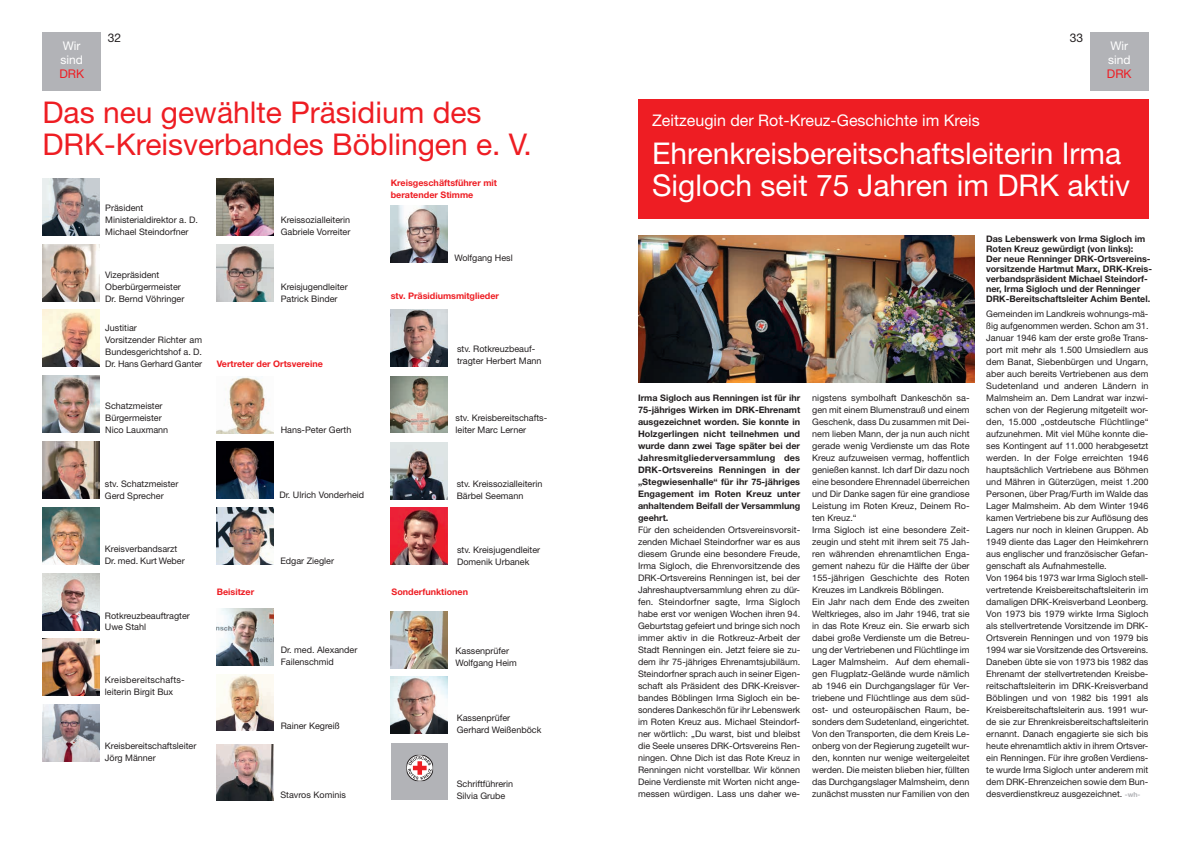
<style>
.page{position:relative;width:1191px;height:842px;background:#fff}
.page>*{position:absolute;margin:0;border:0;box-sizing:border-box;transform-origin:0 0}
.t1{font:30px/32px "Helvetica Neue";color:#fff}
.t2{font:30px/32px "Helvetica Neue";color:#ee1d23}
.t3{font:16px "Helvetica Neue";color:#fff}
.t4{font:12px/14px "Helvetica Neue";color:#fff}
.t5{font:12px "Helvetica Neue";color:#ee1d23}
.t6{font:12px "Helvetica Neue";color:#231f20}
.t7{font:9px/12px "Helvetica Neue";color:#231f20}
.t8{font:700 9px/12px "Helvetica Neue";color:#231f20;text-align:justify}
.t9{font:700 9px/12px "Helvetica Neue";color:#ee1d23}
.s1{font-weight:700;font-size:7px;color:#b2b3b7}
</style>
<div class="page">
<div style="left:43px;top:32px;width:58px;height:59px;background:#b2b3b7"></div>
<div style="left:1090px;top:32px;width:58px;height:59px;background:#b2b3b7"></div>
<img style="left:43px;top:179px;width:56px;height:57px">
<img style="left:43px;top:245px;width:56px;height:56px">
<img style="left:43px;top:310px;width:56px;height:57px">
<img style="left:43px;top:376px;width:56px;height:56px">
<img style="left:43px;top:442px;width:56px;height:56px">
<img style="left:43px;top:508px;width:56px;height:56px">
<img style="left:43px;top:574px;width:56px;height:56px">
<img style="left:43px;top:639px;width:56px;height:56px">
<img style="left:43px;top:704px;width:56px;height:57px">
<img style="left:217px;top:179px;width:56px;height:56px">
<img style="left:217px;top:245px;width:56px;height:56px">
<img style="left:217px;top:377px;width:56px;height:56px">
<img style="left:217px;top:442px;width:56px;height:57px">
<img style="left:217px;top:508px;width:56px;height:56px">
<img style="left:217px;top:608px;width:56px;height:57px">
<img style="left:217px;top:674px;width:56px;height:57px">
<img style="left:391px;top:206px;width:56px;height:56px">
<img style="left:391px;top:376px;width:56px;height:57px">
<img style="left:391px;top:442px;width:56px;height:57px">
<img style="left:391px;top:507px;width:56px;height:57px">
<img style="left:391px;top:611px;width:56px;height:57px">
<img style="left:391px;top:676px;width:56px;height:57px">
<div style="left:391px;top:743px;width:56px;height:57px;background:#b2b3b7"></div>
<img style="left:638px;top:236px;width:336px;height:147px">
<div style="left:638px;top:99px;width:510px;height:119px;background:#ee1d23"></div>
<img style="left:217px;top:744px;width:56px;height:57px">
<img style="left:391px;top:310px;width:56px;height:56px">
<svg style="left:406px;top:754px;width:27px;height:28px"></svg>
<h3 class="t4" style="left:60px;top:39px;width:24px">Wir sind</h3>
<h3 class="t5" style="left:59px;top:67px;width:26px">DRK</h3>
<h3 class="t6" style="left:108px;top:30px;width:15px">32</h3>
<h3 class="t6" style="left:1069px;top:30px;width:15px">33</h3>
<h3 class="t4" style="left:1108px;top:39px;width:24px">Wir sind</h3>
<h3 class="t5" style="left:1107px;top:67px;width:26px">DRK</h3>
<h1 class="t2" style="left:43px;top:96px;width:490px">Das neu gewählte Präsidium des<br>DRK-Kreisverbandes Böblingen e. V.</h1>
<p class="t7" style="left:105px;top:202px;width:94px">Präsident<br>Ministerialdirektor a. D.<br>Michael Steindorfner</p>
<p class="t7" style="left:281px;top:214px;width:71px">Kreissozialleiterin<br>Gabriele Vorreiter</p>
<p class="t7" style="left:105px;top:268px;width:81px">Vizepräsident<br>Oberbürgermeister<br>Dr. Bernd Vöhringer</p>
<p class="t7" style="left:281px;top:280px;width:69px">Kreisjugendleiter<br>Patrick Binder</p>
<p class="t7" style="left:105px;top:322px;width:98px">Justitiar<br>Vorsitzender Richter am<br>Bundesgerichtshof a. D.<br>Dr. Hans Gerhard Ganter</p>
<p class="t9" style="left:217px;top:358px;width:108px">Vertreter der Ortsvereine</p>
<p class="t7" style="left:105px;top:399px;width:65px">Schatzmeister<br>Bürgermeister<br>Nico Lauxmann</p>
<p class="t7" style="left:105px;top:477px;width:75px">stv. Schatzmeister<br>Gerd Sprecher</p>
<p class="t7" style="left:105px;top:543px;width:81px">Kreisverbandsarzt<br>Dr. med. Kurt Weber</p>
<p class="t7" style="left:281px;top:423px;width:72px">Hans-Peter Gerth</p>
<p class="t7" style="left:279px;top:489px;width:86px">Dr. Ulrich Vonderheid</p>
<p class="t7" style="left:280px;top:555px;width:55px">Edgar Ziegler</p>
<p class="t9" style="left:391px;top:176px;width:108px">Kreisgeschäftsführer mit beratender Stimme</p>
<p class="t7" style="left:454px;top:252px;width:60px">Wolfgang Hesl</p>
<p class="t9" style="left:391px;top:290px;width:110px">stv. Präsidiumsmitglieder</p>
<p class="t7" style="left:457px;top:343px;width:86px">stv. Rotkreuzbeauf&shy;tragter Herbert Mann</p>
<p class="t7" style="left:455px;top:411px;width:93px">stv. Kreisbereitschafts&shy;leiter Marc Lerner</p>
<p class="t7" style="left:457px;top:477px;width:87px">stv. Kreissozialleiterin<br>Bärbel Seemann</p>
<p class="t7" style="left:457px;top:544px;width:85px">stv. Kreisjugendleiter<br>Domenik Urbanek</p>
<p class="t7" style="left:105px;top:609px;width:86px">Rotkreuzbeauftragter<br>Uwe Stahl</p>
<p class="t7" style="left:105px;top:674px;width:81px">Kreisbereitschafts&shy;leiterin Birgit Bux</p>
<p class="t7" style="left:105px;top:739px;width:93px">Kreisbereitschaftsleiter<br>Jörg Männer</p>
<p class="t9" style="left:217px;top:586px;width:39px">Beisitzer</p>
<p class="t9" style="left:391px;top:586px;width:78px">Sonderfunktionen</p>
<p class="t7" style="left:281px;top:643px;width:78px">Dr. med. Alexander<br>Failenschmid</p>
<p class="t7" style="left:281px;top:720px;width:61px">Rainer Kegreiß</p>
<p class="t7" style="left:280px;top:788px;width:67px">Stavros Kominis</p>
<p class="t7" style="left:455px;top:644px;width:63px">Kassenprüfer<br>Wolfgang Heim</p>
<p class="t7" style="left:457px;top:712px;width:86px">Kassenprüfer<br>Gerhard Weißenböck</p>
<p class="t7" style="left:457px;top:778px;width:58px">Schriftführerin<br>Silvia Grube</p>
<h2 class="t3" style="left:652px;top:111px;width:329px">Zeitzeugin der Rot-Kreuz-Geschichte im Kreis</h2>
<h1 class="t1" style="left:652px;top:137px;width:479px">Ehrenkreisbereitschaftsleiterin Irma<br>Sigloch seit 75 Jahren im DRK aktiv</h1>
<p class="t8" style="left:986px;top:234px;width:167px;line-height:10px;text-align:left">Das Lebenswerk von Irma Sigloch im Roten Kreuz gewürdigt (von links):<br>Der neue Renninger DRK-Ortsvereins&shy;vorsitzende Hartmut Marx, DRK-Kreis&shy;verbandspräsident Michael Steindorf&shy;ner, Irma Sigloch und der Renninger DRK-Bereitschaftsleiter Achim Bentel.</p>
<p class="t8" style="left:638px;top:392px;width:164px">Irma Sigloch aus Renningen ist für ihr 75-jähriges Wirken im DRK-Ehrenamt ausgezeichnet worden. Sie konnte in Holzgerlingen nicht teilnehmen und wurde dann zwei Tage später bei der Jahresmitgliederversammlung des DRK-Ortsvereins Renningen in der „Stegwiesenhalle“ für ihr 75-jähriges Engagement im Roten Kreuz unter anhaltendem Beifall der Versammlung geehrt.</p>
<p class="t7" style="left:638px;top:524px;width:164px;text-align:justify">Für den scheidenden Ortsvereinsvorsit&shy;zenden Michael Steindorfner war es aus diesem Grunde eine besondere Freude, Irma Sigloch, die Ehrenvorsitzende des DRK-Ortsvereins Renningen ist, bei der Jahreshauptversammlung ehren zu dür&shy;fen. Steindorfner sagte, Irma Sigloch habe erst vor wenigen Wochen ihren 94.<br>Geburtstag gefeiert und bringe sich noch immer aktiv in die Rotkreuz-Arbeit der Stadt Renningen ein. Jetzt feiere sie zu&shy;dem ihr 75-jähriges Ehrenamtsjubiläum.<br>Steindorfner sprach auch in seiner Eigen&shy;schaft als Präsident des DRK-Kreisver&shy;bandes Böblingen Irma Sigloch ein be&shy;sonderes Dankeschön für ihr Lebenswerk im Roten Kreuz aus. Michael Steindorf&shy;ner wörtlich: „Du warst, bist und bleibst die Seele unseres DRK-Ortsvereins Ren&shy;ningen. Ohne Dich ist das Rote Kreuz in Renningen nicht vorstellbar. Wir können Deine Verdienste mit Worten nicht ange&shy;messen würdigen. Lass uns daher we-</p>
<p class="t7" style="left:812px;top:392px;width:159px">nigstens symbolhaft Dankeschön sa&shy;gen mit einem Blumenstrauß und einem Geschenk, dass Du zusammen mit Dei&shy;nem lieben Mann, der ja nun auch nicht gerade wenig Verdienste um das Rote Kreuz aufzuweisen vermag, hoffentlich genießen kannst. Ich darf Dir dazu noch eine besondere Ehrennadel überreichen und Dir Danke sagen für eine grandiose Leistung im Roten Kreuz, Deinem Ro&shy;ten Kreuz.“<br>Irma Sigloch ist eine besondere Zeit&shy;zeugin und steht mit ihrem seit 75 Jah&shy;ren währenden ehrenamtlichen Enga&shy;gement nahezu für die Hälfte der über 155-jährigen Geschichte des Roten Kreuzes im Landkreis Böblingen.<br>Ein Jahr nach dem Ende des zweiten Weltkrieges, also im Jahr 1946, trat sie in das Rote Kreuz ein. Sie erwarb sich dabei große Verdienste um die Betreu&shy;ung der Vertriebenen und Flüchtlinge im Lager Malmsheim. Auf dem ehemali&shy;gen Flugplatz-Gelände wurde nämlich ab 1946 ein Durchgangslager für Ver&shy;triebene und Flüchtlinge aus dem süd&shy;ost- und osteuropäischen Raum, be&shy;sonders dem Sudetenland, eingerichtet.<br>Von den Transporten, die dem Kreis Le&shy;onberg von der Regierung zugeteilt wur&shy;den, konnten nur wenige weitergeleitet werden. Die meisten blieben hier, füllten das Durchgangslager Malmsheim, denn zunächst mussten nur Familien von den</p>
<p class="t7" style="left:986px;top:308px;width:164px">Gemeinden im Landkreis wohnungs-mä&shy;ßig aufgenommen werden. Schon am 31.<br>Januar 1946 kam der erste große Trans&shy;port mit mehr als 1.500 Umsiedlern aus dem Banat, Siebenbürgen und Ungarn, aber auch bereits Vertriebenen aus dem Sudetenland und anderen Ländern in Malmsheim an. Dem Landrat war inzwi&shy;schen von der Regierung mitgeteilt wor&shy;den, 15.000 „ostdeutsche Flüchtlinge“ aufzunehmen. Mit viel Mühe konnte die&shy;ses Kontingent auf 11.000 herabgesetzt werden. In der Folge erreichten 1946 hauptsächlich Vertriebene aus Böhmen und Mähren in Güterzügen, meist 1.200<br>Personen, über Prag/Furth im Walde das Lager Malmsheim. Ab dem Winter 1946 kamen Vertriebene bis zur Auflösung des Lagers nur noch in kleinen Gruppen. Ab 1949 diente das Lager den Heimkehrern aus englischer und französischer Gefan&shy;genschaft als Aufnahmestelle.<br>Von 1964 bis 1973 war Irma Sigloch stell&shy;vertretende Kreisbereitschaftsleiterin im damaligen DRK-Kreisverband Leonberg.<br>Von 1973 bis 1979 wirkte Irma Sigloch als stellvertretende Vorsitzende im DRK-Ortsverein Renningen und von 1979 bis 1994 war sie Vorsitzende des Ortsvereins.<br>Daneben übte sie von 1973 bis 1982 das Ehrenamt der stellvertretenden Kreisbe&shy;reitschaftsleiterin im DRK-Kreisverband Böblingen und von 1982 bis 1991 als Kreisbereitschaftsleiterin aus. 1991 wur&shy;de sie zur Ehrenkreisbereitschaftsleiterin ernannt. Danach engagierte sie sich bis heute ehrenamtlich aktiv in ihrem Ortsver&shy;ein Renningen. Für ihre großen Verdiens&shy;te wurde Irma Sigloch unter anderem mit dem DRK-Ehrenzeichen sowie dem Bun&shy;desverdienstkreuz ausgezeichnet. <span class="s1">-wh-</span></p>
</div>
